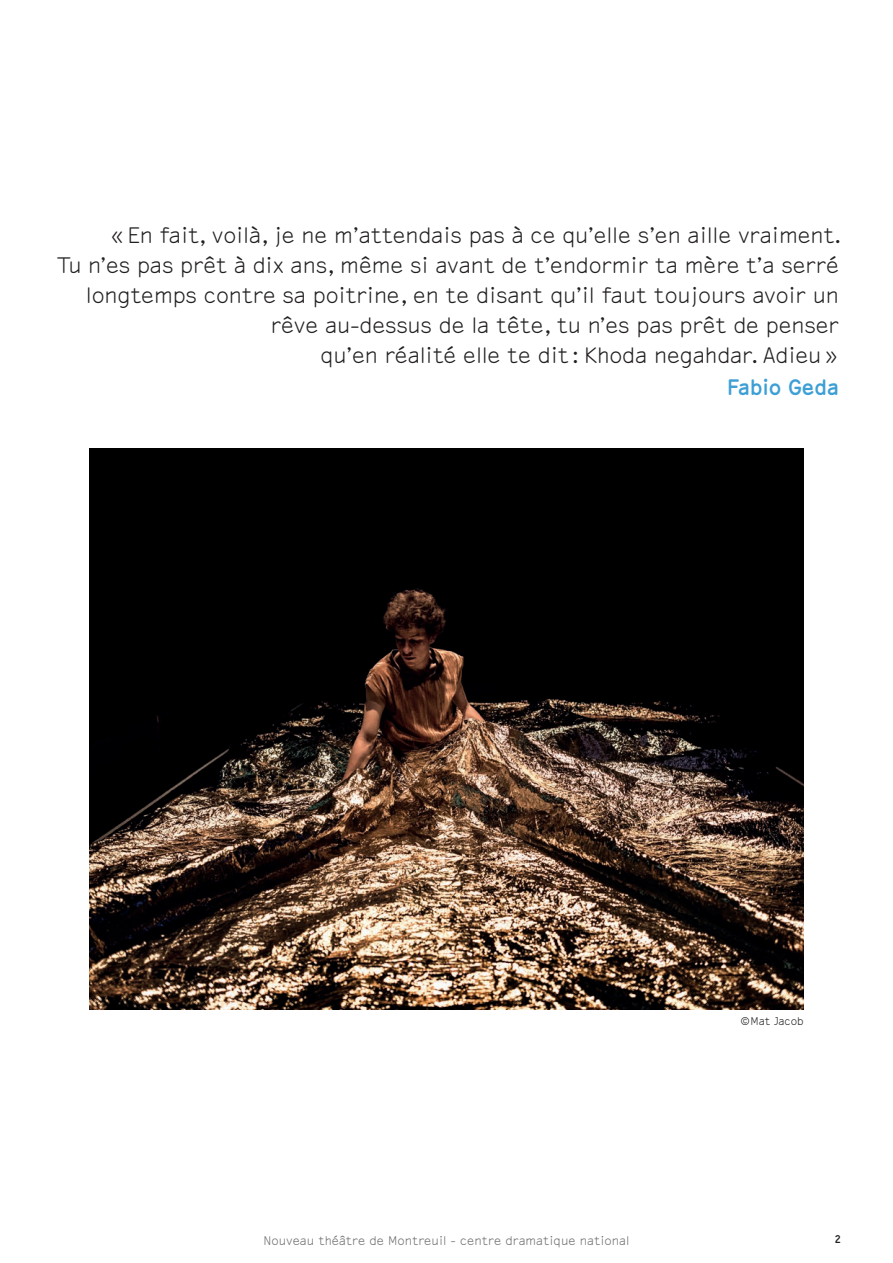
<style>
.page{position:relative;width:893px;height:1263px;background:#fff}
.page>*{position:absolute;margin:0;border:0;box-sizing:border-box;transform-origin:0 0}
.t1{font:300 24px/30px "Recibo";letter-spacing:-.01em;color:#231f20;text-align:right}
.t2{font:700 24px "Recibo";letter-spacing:-.01em;color:#3e9fd5}
.t3{font:300 13.5px "Recibo";color:#6c6d70}
.t4{font:700 12.3px "Recibo";color:#231f20}
.t5{font:300 12px "Recibo";letter-spacing:-.01em;color:#231f20}
</style>
<div class="page">
<img style="left:89px;top:449px;width:715px;height:561px">
<p class="t1" style="left:57px;top:221px;width:786px">«En fait, voilà, je ne m’attendais pas à ce qu’elle s’en aille vraiment.<br>Tu n’es pas prêt à dix ans, même si avant de t’endormir ta mère t’a serré longtemps contre sa poitrine, en te disant qu’il faut toujours avoir un rêve au-dessus de la tête, tu n’es pas prêt de penser<br>qu’en réalité elle te dit: Khoda negahdar. Adieu»</p>
<p class="t2" style="left:727px;top:374px;width:114px">Fabio Geda</p>
<p class="t5" style="left:740px;top:1014px;width:65px">©Mat Jacob</p>
<p class="t3" style="left:263px;top:1233px;width:368px">Nouveau théâtre de Montreuil - centre dramatique national</p>
<p class="t4" style="left:834px;top:1232px;width:8px">2</p>
</div>
